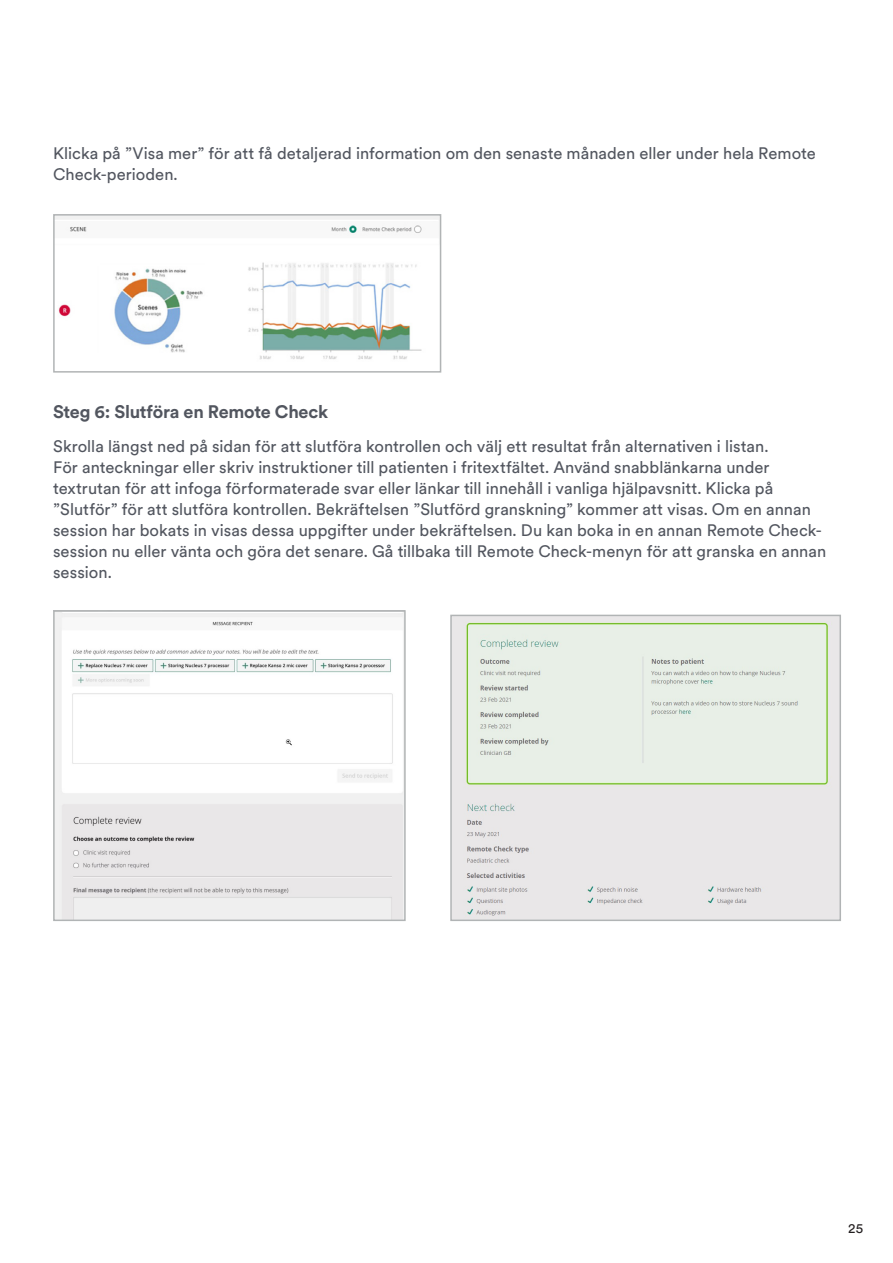
<style>
.page{position:relative;width:893px;height:1263px;background:#fff}
.page>*{position:absolute;margin:0;border:0;box-sizing:border-box;transform-origin:0 0}
.t1{font:700 18px "Circular Std";letter-spacing:-.015em;color:#52565f}
.t2{font:16.5px/21px "Circular XX";color:#52565f}
.t3{font:13.5px "Circular XX";color:#231f20}
</style>
<div class="page">
<img style="left:56px;top:217px;width:382px;height:143px">
<div style="left:53px;top:214px;width:388px;height:159px;border:2px solid #b1b4b5"></div>
<img style="left:56px;top:613px;width:347px;height:305px">
<div style="left:53px;top:610px;width:353px;height:311px;border:2px solid #b1b4b5"></div>
<img style="left:453px;top:618px;width:385px;height:300px">
<div style="left:450px;top:615px;width:391px;height:306px;border:2px solid #b1b4b5"></div>
<p class="t2" style="left:53px;top:142px;width:764px">Klicka på ”Visa mer” för att få detaljerad information om den senaste månaden eller under hela Remote<br>Check-perioden.</p>
<p class="t1" style="left:53px;top:400px;width:276px">Steg 6: Slutföra en Remote Check</p>
<p class="t2" style="left:53px;top:435px;width:775px">Skrolla längst ned på sidan för att slutföra kontrollen och välj ett resultat från alternativen i listan.<br>För anteckningar eller skriv instruktioner till patienten i fritextfältet. Använd snabblänkarna under textrutan för att infoga förformaterade svar eller länkar till innehåll i vanliga hjälpavsnitt. Klicka på ”Slutför” för att slutföra kontrollen. Bekräftelsen ”Slutförd granskning” kommer att visas. Om en annan session har bokats in visas dessa uppgifter under bekräftelsen. Du kan boka in en annan Remote Check&shy;session nu eller vänta och göra det senare. Gå tillbaka till Remote Check-menyn för att granska en annan session.</p>
<p class="t3" style="left:848px;top:1219px;width:17px">25</p>
</div>
